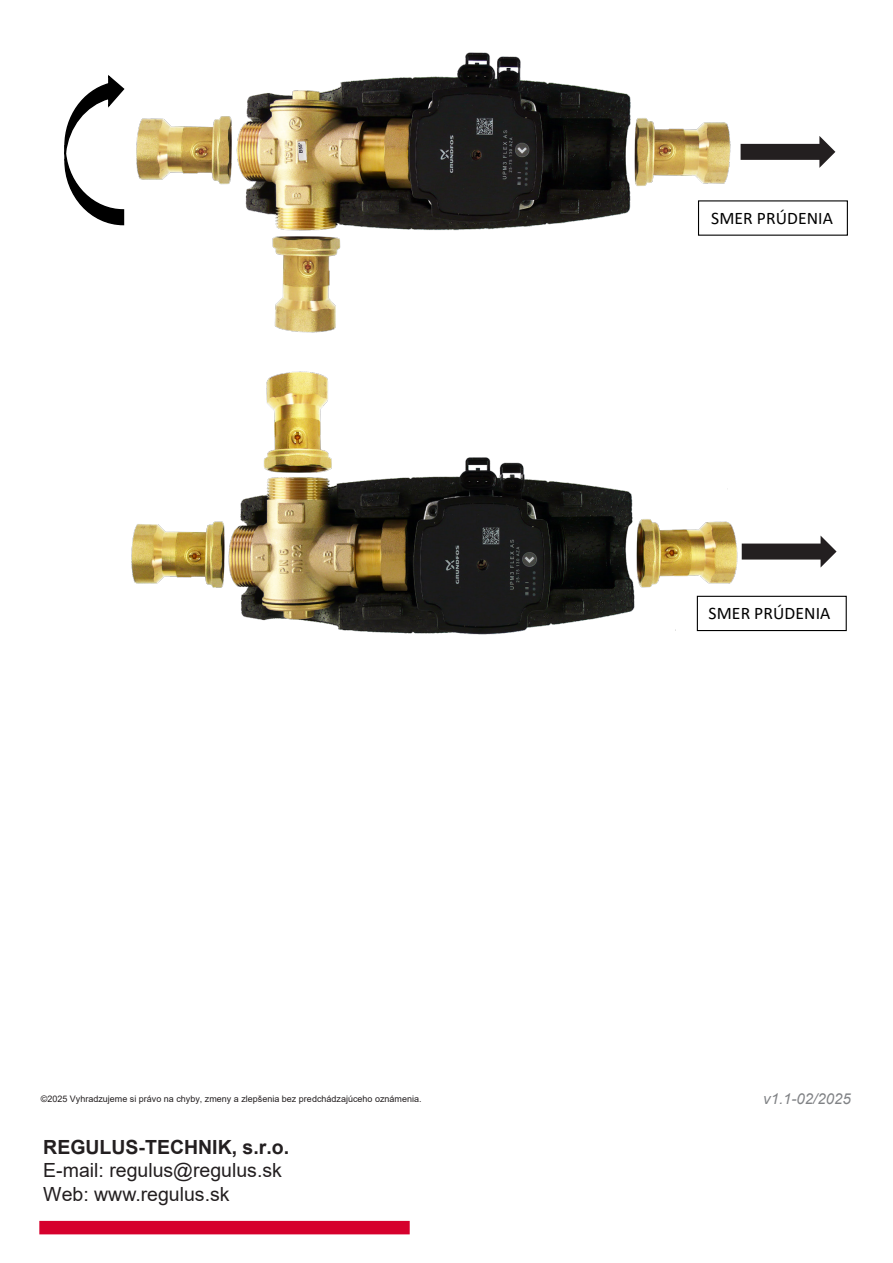
<style>
.page{position:relative;width:893px;height:1263px;background:#fff}
.page>*{position:absolute;margin:0;border:0;box-sizing:border-box;transform-origin:0 0}
.t1{font:19.5px/23.4px "Arial";color:#231f20}
.t2{font:17.7px "Calibri";letter-spacing:.005em;color:#000}
.t3{font:italic 15px "Arial";color:#808285}
.t4{font:9px "Arial";color:#231f20}
.s1{font-weight:700}
</style>
<div class="page">
<img style="left:136px;top:52px;width:595px;height:281px">
<img style="left:131px;top:371px;width:611px;height:264px">
<svg style="left:742px;top:536px;width:94px;height:31px"></svg>
<svg style="left:741px;top:136px;width:94px;height:32px"></svg>
<svg style="left:64px;top:75px;width:61px;height:150px"></svg>
<div style="left:698px;top:201px;width:149px;height:34px;background:#fff"></div>
<div style="left:697px;top:596px;width:149px;height:34px;background:#fff"></div>
<div style="left:697px;top:596px;width:150px;height:35px;border:1px solid #000"></div>
<div style="left:39px;top:1221px;width:371px;height:13px;background:#d6002d"></div>
<p class="t4" style="left:41px;top:1093px;width:382px">©2025 Vyhradzujeme si právo na chyby, zmeny a zlepšenia bez predchádzajúceho oznámenia.</p>
<p class="t1" style="left:43px;top:1135px;width:247px"><span class="s1">REGULUS-TECHNIK, s.r.o.<br></span>E-mail: regulus@regulus.sk<br>Web: www.regulus.sk</p>
<p class="t2" style="left:711px;top:205px;width:123px">SMER PRÚDENIA</p>
<p class="t2" style="left:709px;top:601px;width:123px">SMER PRÚDENIA</p>
<p class="t3" style="left:763px;top:1089px;width:89px">v1.1-02/2025</p>
</div>
